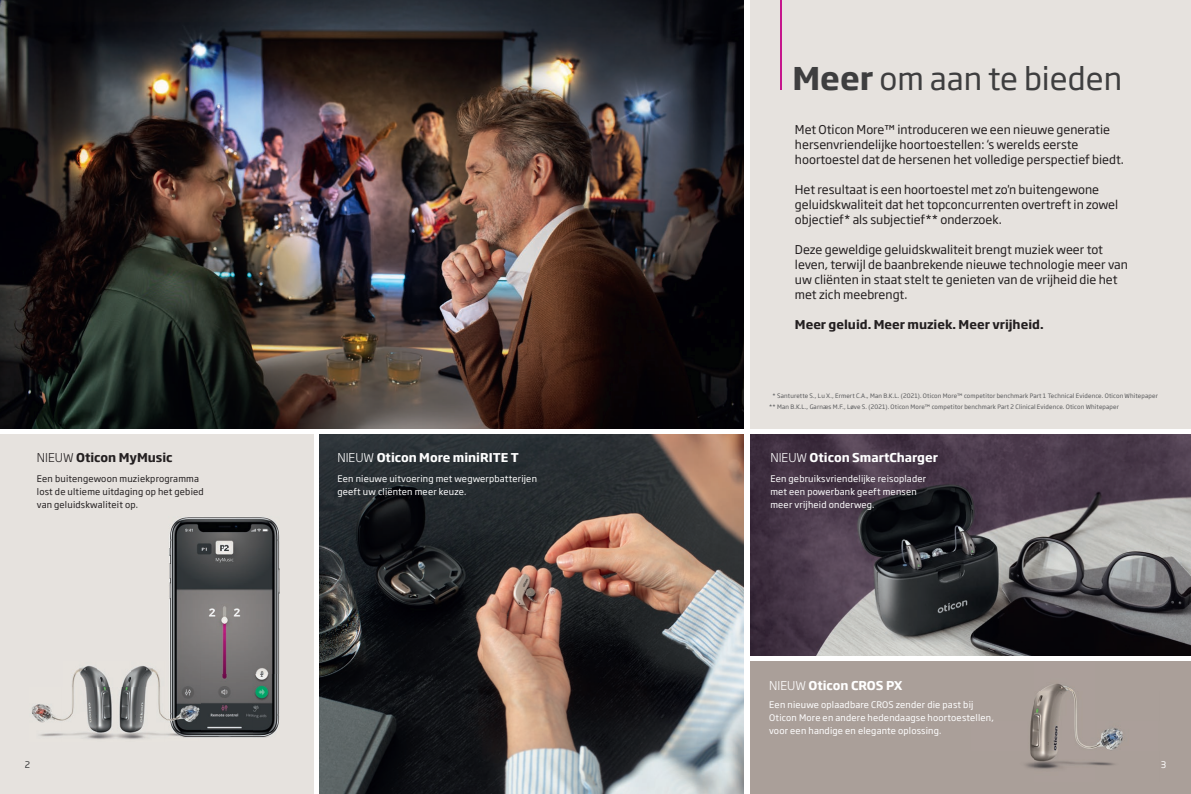
<style>
.page{position:relative;width:1191px;height:794px;background:#fff}
.page>*{position:absolute;margin:0;border:0;box-sizing:border-box;transform-origin:0 0}
.t1{font:31px "Soho Gothic Pro";color:#3e3e3f}
.t2{font:12px/15px "Soho Gothic Pro";color:#231f20}
.t3{font:700 12px "Soho Gothic Pro";color:#fff}
.t4{font:700 12px "Soho Gothic Pro";color:#231f20}
.t5{font:9px/13px "Soho Gothic Pro";letter-spacing:.02em;color:#fff}
.t6{font:9px/13px "Soho Gothic Pro";letter-spacing:.02em;color:#231f20}
.t7{font:9px "Soho Gothic Pro";color:#3a3b3c}
.t8{font:6px/10.5px "Soho Gothic Pro";letter-spacing:.02em;color:#57585a}
.s1{font-weight:300}
.s2{font-weight:700}
</style>
<div class="page">
<img style="left:0;top:0;width:744px;height:428px">
<div style="left:0;top:434px;width:313px;height:360px;background:#e6e2de"></div>
<div style="left:750px;top:0;width:441px;height:428px;background:#e6e2de"></div>
<img style="left:319px;top:434px;width:425px;height:360px">
<img style="left:750px;top:434px;width:441px;height:221px">
<div style="left:750px;top:661px;width:441px;height:133px;background:#aa9f99"></div>
<img style="left:1026px;top:683px;width:97px;height:86px">
<img style="left:169px;top:517px;width:111px;height:157px">
<img style="left:200px;top:674px;width:80px;height:63px">
<img style="left:31px;top:665px;width:130px;height:49px">
<img style="left:32px;top:714px;width:168px;height:25px">
<img style="left:168px;top:661px;width:32px;height:76px">
<hr style="left:780px;top:0;width:2px;height:65px;background:#c5168c">
<hr style="left:780px;top:65px;width:2px;height:25px;background:#c5168c">
<p class="t4" style="left:37px;top:448px;width:137px"><span class="s1">NIEUW</span> Oticon MyMusic</p>
<p class="t6" style="left:37px;top:472px;width:168px">Een buitengewoon muziekprogramma lost de ultieme uitdaging op het gebied van geluidskwaliteit op.</p>
<p class="t7" style="left:25px;top:757px;width:7px">2</p>
<p class="t3" style="left:337px;top:448px;width:183px"><span class="s1">NIEUW</span> Oticon More miniRITE T</p>
<p class="t5" style="left:337px;top:472px;width:201px">Een nieuwe uitvoering met wegwerpbatterijen geeft uw cliënten meer keuze.</p>
<h1 class="t1" style="left:792px;top:54px;width:331px"><span class="s2">Meer</span> om aan te bieden</h1>
<p class="t2" style="left:795px;top:122px;width:330px">Met Oticon More™ introduceren we een nieuwe generatie hersenvriendelijke hoortoestellen: ‘s werelds eerste hoortoestel dat de hersenen het volledige perspectief biedt.</p>
<p class="t2" style="left:795px;top:182px;width:325px">Het resultaat is een hoortoestel met zo'n buitengewone geluidskwaliteit dat het topconcurrenten overtreft in zowel objectief* als subjectief** onderzoek.</p>
<p class="t2" style="left:795px;top:242px;width:334px">Deze geweldige geluidskwaliteit brengt muziek weer tot leven, terwijl de baanbrekende nieuwe technologie meer van uw cliënten in staat stelt te genieten van de vrijheid die het met zich meebrengt.</p>
<p class="t4" style="left:795px;top:315px;width:250px">Meer geluid. Meer muziek. Meer vrijheid.</p>
<p class="t8" style="left:769px;top:390px;width:390px;text-indent:3px">* Santurette S., Lu X., Ermert C.A., Man B.K.L. (2021). Oticon More™ competitor benchmark Part 1 Technical Evidence. Oticon Whitepaper ** Man B.K.L., Garnæs M.F., Løve S. (2021). Oticon More™ competitor benchmark Part 2 Clinical Evidence. Oticon Whitepaper</p>
<p class="t3" style="left:770px;top:448px;width:169px"><span class="s1">NIEUW</span> Oticon SmartCharger</p>
<p class="t5" style="left:770px;top:472px;width:157px">Een gebruiksvriendelijke reisoplader met een powerbank geeft mensen meer vrijheid onderweg.</p>
<p class="t3" style="left:769px;top:675px;width:135px"><span class="s1">NIEUW</span> Oticon CROS PX</p>
<p class="t5" style="left:769px;top:697px;width:226px">Een nieuwe oplaadbare CROS zender die past bij<br>Oticon More en andere hedendaagse hoortoestellen, voor een handige en elegante oplossing.</p>
<p class="t5" style="left:1160px;top:757px;width:7px">3</p>
</div>
